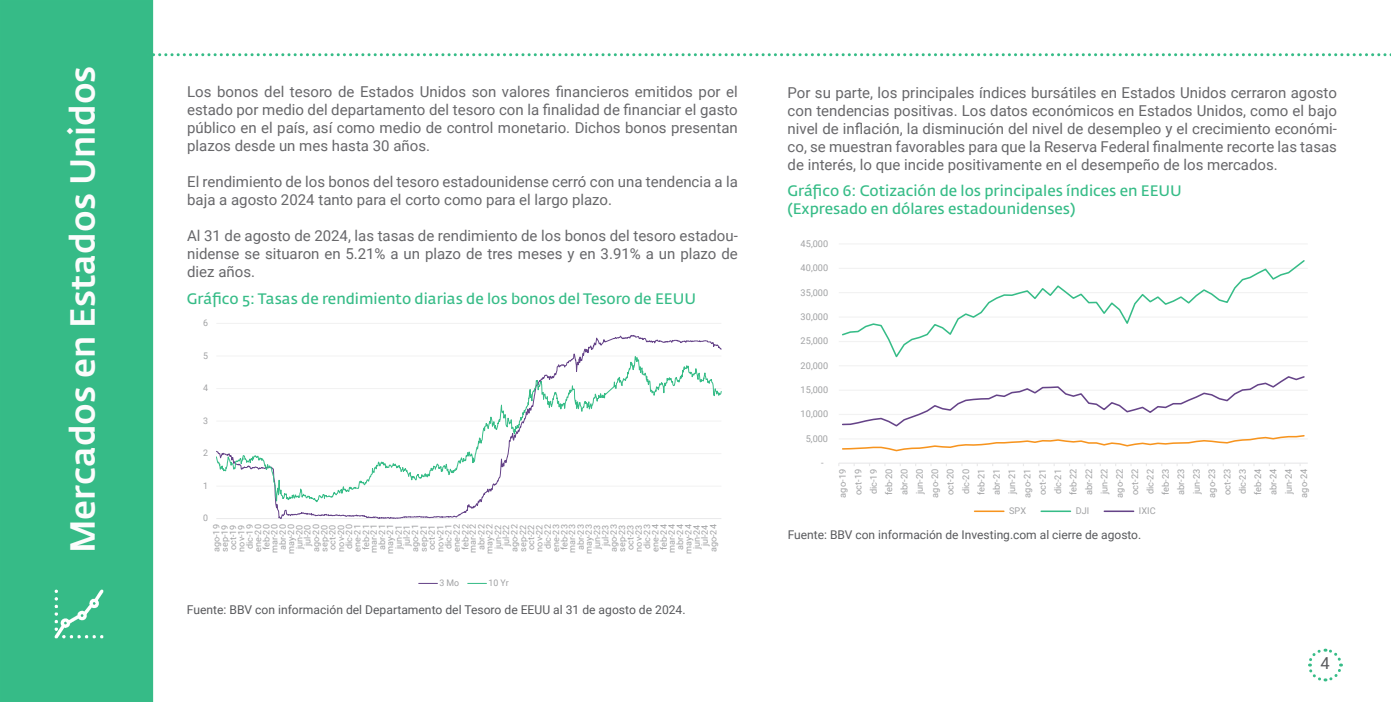
<style>
.page{position:relative;width:1391px;height:702px;background:#fff}
.page>*{position:absolute;margin:0;border:0;box-sizing:border-box;transform-origin:0 0}
.t1{font:500 34.5px "Fedra Sans Std";color:#fcfcfc}
.t2{font:16.5px "Roboto";color:#58595c}
.t3{font:15px/18px "Roboto";color:#67676a;text-align:justify}
.t4{font:15px "Fedra Sans Std";color:#36bc87}
.t5{font:12.15px "Roboto";color:#58595c}
.t6{font:12px "Roboto";color:#58595c}
.t7{font:9.3px "Roboto";color:#a0a1a3}
.t8{font:9.15px/15.3px "Roboto";color:#a0a1a3;text-align:center}
.t9{font:9px "Roboto";color:#a0a1a3}
.t10{font:8.85px/8.2px "Roboto";color:#a0a1a3;text-align:right}
</style>
<div class="page">
<div style="left:1px;top:1px;width:151px;height:700px;background:#36bb87"></div>
<div style="left:0;top:0;width:153px;height:702px;border:2px solid #36bc87"></div>
<img style="left:54px;top:589px;width:50px;height:50px">
<svg style="left:150px;top:53px;width:1241px;height:3px"></svg>
<svg style="left:1308px;top:648px;width:35px;height:34px"></svg>
<hr style="left:216px;top:323px;width:505px;height:1px;background:#f2f2f2">
<svg style="left:216px;top:335px;width:505px;height:184px"></svg>
<svg style="left:216px;top:343px;width:506px;height:170px"></svg>
<svg style="left:419px;top:583px;width:18px;height:1px"></svg>
<svg style="left:468px;top:583px;width:18px;height:1px"></svg>
<hr style="left:838px;top:438px;width:469px;height:1px;background:#f2f2f2">
<hr style="left:838px;top:414px;width:469px;height:1px;background:#f2f2f2">
<hr style="left:838px;top:389px;width:469px;height:2px;background:#f2f2f2">
<hr style="left:838px;top:365px;width:469px;height:1px;background:#f2f2f2">
<hr style="left:838px;top:341px;width:469px;height:1px;background:#f2f2f2">
<hr style="left:838px;top:316px;width:469px;height:1px;background:#f2f2f2">
<hr style="left:838px;top:292px;width:469px;height:1px;background:#f2f2f2">
<hr style="left:838px;top:268px;width:469px;height:1px;background:#f2f2f2">
<hr style="left:838px;top:243px;width:469px;height:1px;background:#f2f2f2">
<hr style="left:838px;top:462px;width:469px;height:1px;background:#e9e9ea">
<svg style="left:842px;top:435px;width:463px;height:17px"></svg>
<svg style="left:842px;top:260px;width:463px;height:98px"></svg>
<svg style="left:842px;top:376px;width:463px;height:51px"></svg>
<hr style="left:974px;top:510px;width:29px;height:2px;background:#f7941e">
<hr style="left:1041px;top:510px;width:29px;height:2px;background:#36bc87">
<hr style="left:1104px;top:510px;width:29px;height:2px;background:#654388">
<p class="t1" style="left:61px;top:553px;width:489px;rotate:-90deg">Mercados en Estados Unidos</p>
<p class="t3" style="left:187px;top:82px;width:552px">Los bonos del tesoro de Estados Unidos son valores financieros emitidos por el estado por medio del departamento del tesoro con la finalidad de financiar el gasto público en el país, así como medio de control monetario. Dichos bonos presentan plazos desde un mes hasta 30 años.</p>
<p class="t3" style="left:187px;top:172px;width:552px">El rendimiento de los bonos del tesoro estadounidense cerró con una tendencia a la baja a agosto 2024 tanto para el corto como para el largo plazo.</p>
<p class="t3" style="left:187px;top:226px;width:552px">Al 31 de agosto de 2024, las tasas de rendimiento de los bonos del tesoro estadou&shy;nidense se situaron en 5.21% a un plazo de tres meses y en 3.91% a un plazo de diez años.</p>
<p class="t4" style="left:187px;top:289px;width:510px">Gráfico 5: Tasas de rendimiento diarias de los bonos del Tesoro de EEUU</p>
<p class="t9" style="left:203px;top:316px;width:6px">6</p>
<p class="t9" style="left:203px;top:349px;width:6px">5</p>
<p class="t9" style="left:203px;top:381px;width:6px">4</p>
<p class="t9" style="left:203px;top:414px;width:6px">3</p>
<p class="t9" style="left:203px;top:446px;width:6px">2</p>
<p class="t9" style="left:203px;top:479px;width:6px">1</p>
<p class="t9" style="left:203px;top:512px;width:6px">0</p>
<p class="t10" style="left:212px;top:554px;width:31px;rotate:-90deg">ago-19 sep-19 oct-19 nov-19 dic-19 ene-20 feb-20 mar-20 abr-20 may-20 jun-20 jul-20 ago-20 sep-20 oct-20 nov-20 dic-20 ene-21 feb-21 mar-21 abr-21 may-21 jun-21 jul-21 ago-21 sep-21 oct-21 nov-21 dic-21 ene-22 feb-22 mar-22 abr-22 may-22 jun-22 jul-22 ago-22 sep-22 oct-22 nov-22 dic-22 ene-23 feb-23 mar-23 abr-23 may-23 jun-23 jul-23 ago-23 sep-23 oct-23 nov-23 dic-23 ene-24 feb-24 mar-24 abr-24 may-24 jun-24 jul-24 ago-24</p>
<p class="t9" style="left:439px;top:576px;width:21px">3 Mo</p>
<p class="t9" style="left:488px;top:576px;width:22px">10 Yr</p>
<p class="t5" style="left:187px;top:600px;width:500px">Fuente: BBV con información del Departamento del Tesoro de EEUU al 31 de agosto de 2024.</p>
<p class="t3" style="left:787px;top:83px;width:551px">Por su parte, los principales índices bursátiles en Estados Unidos cerraron agosto con tendencias positivas. Los datos económicos en Estados Unidos, como el bajo nivel de inflación, la disminución del nivel de desempleo y el crecimiento económi&shy;co, se muestran favorables para que la Reserva Federal finalmente recorte las tasas de interés, lo que incide positivamente en el desempeño de los mercados.</p>
<p class="t4" style="left:787px;top:181px;width:396px">Gráfico 6: Cotización de los principales índices en EEUU</p>
<p class="t4" style="left:787px;top:199px;width:290px">(Expresado en dólares estadounidenses)</p>
<p class="t7" style="left:800px;top:237px;width:29px">45,000</p>
<p class="t7" style="left:800px;top:261px;width:29px">40,000</p>
<p class="t7" style="left:800px;top:286px;width:29px">35,000</p>
<p class="t7" style="left:800px;top:310px;width:29px">30,000</p>
<p class="t7" style="left:800px;top:334px;width:29px">25,000</p>
<p class="t7" style="left:800px;top:359px;width:29px">20,000</p>
<p class="t7" style="left:800px;top:383px;width:29px">15,000</p>
<p class="t7" style="left:800px;top:407px;width:29px">10,000</p>
<p class="t7" style="left:805px;top:432px;width:24px">5,000</p>
<p class="t7" style="left:821px;top:456px;width:4px">-</p>
<p class="t8" style="left:834px;top:497px;width:30px;rotate:-90deg">ago-19 oct-19 dic-19 feb-20 abr-20 jun-20 ago-20 oct-20 dic-20 feb-21 abr-21 jun-21 ago-21 oct-21 dic-21 feb-22 abr-22 jun-22 ago-22 oct-22 dic-22 feb-23 abr-23 jun-23 ago-23 oct-23 dic-23 feb-24 abr-24 jun-24 ago-24</p>
<p class="t7" style="left:1009px;top:504px;width:19px">SPX</p>
<p class="t7" style="left:1075px;top:504px;width:15px">DJI</p>
<p class="t7" style="left:1138px;top:504px;width:18px">IXIC</p>
<p class="t6" style="left:787px;top:526px;width:355px">Fuente: BBV con información de Investing.com al cierre de agosto.</p>
<p class="t2" style="left:1320px;top:652px;width:11px">4</p>
</div>
